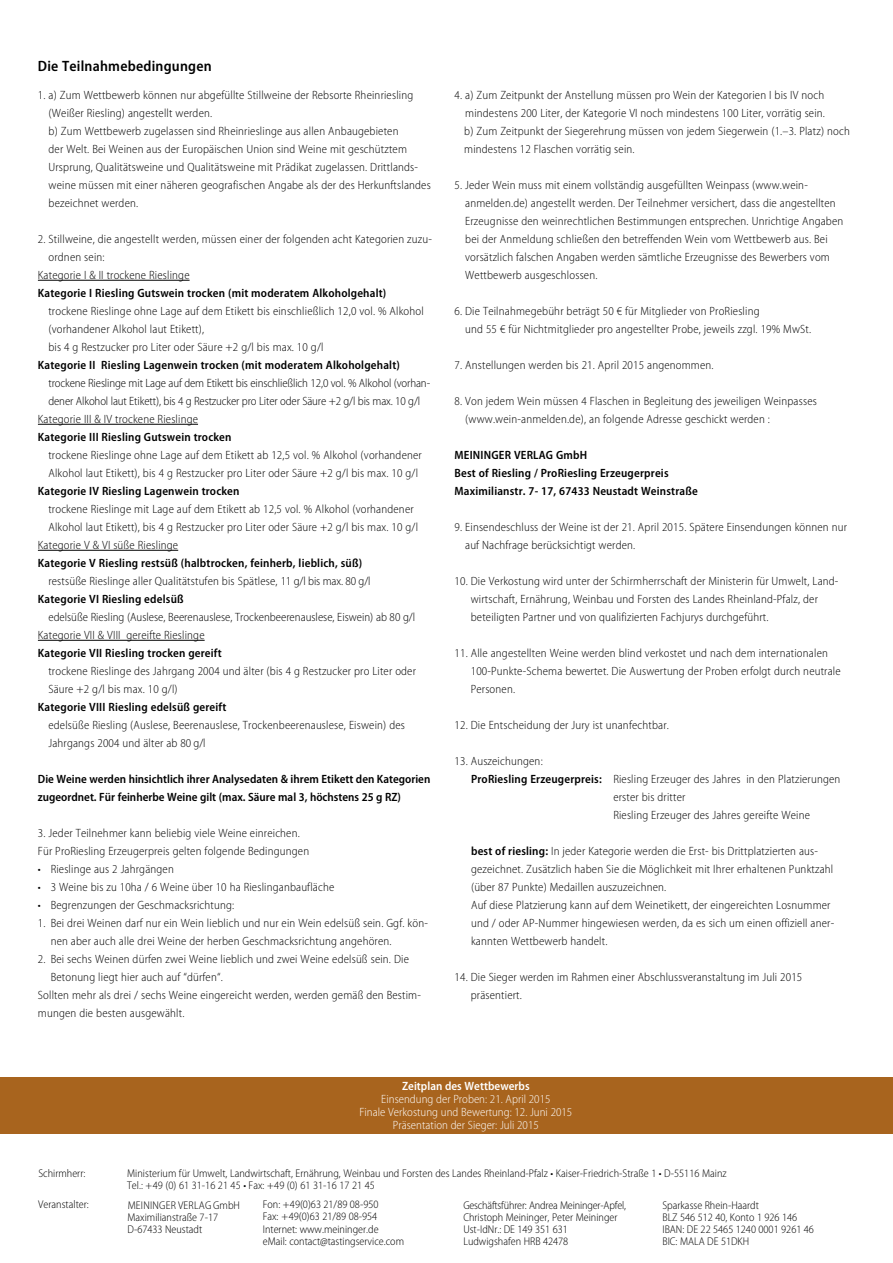
<style>
.page{position:relative;width:893px;height:1263px;background:#fff}
.page>*{position:absolute;margin:0;border:0;box-sizing:border-box;transform-origin:0 0}
.t1{font:600 semi-condensed 15px "Myriad Pro";letter-spacing:.015em;color:#000}
.t2{font:300 semi-condensed 12px/18px "Myriad Pro";letter-spacing:.015em;color:#000}
.t3{font:600 semi-condensed 12px/18px "Myriad Pro";letter-spacing:.015em;color:#000}
.t4{font:300 semi-condensed 12px "Myriad Pro";letter-spacing:-.01em;color:#000}
.t5{font:300 semi-condensed 12px/12.8px "Myriad Pro";letter-spacing:.005em;color:#fff;text-align:center}
.t6{font:600 semi-condensed 12px "Myriad Pro";letter-spacing:.005em;color:#fff}
.t7{font:300 semi-condensed 11.25px/12px "Myriad Pro";color:#000}
.s1{font-weight:600}
</style>
<div class="page">
<hr style="left:38px;top:280px;width:152px;height:1px;background:#000">
<hr style="left:38px;top:424px;width:160px;height:1px;background:#000">
<hr style="left:38px;top:550px;width:140px;height:1px;background:#000">
<hr style="left:38px;top:640px;width:167px;height:1px;background:#000">
<div style="left:0;top:1077px;width:893px;height:56px;background:#a8641e"></div>
<p class="t1" style="left:38px;top:57px;width:175px">Die Teilnahmebedingungen</p>
<p class="t2" style="left:49px;top:86px;width:384px;text-indent:-11px">1. a) Zum Wettbewerb können nur abgefüllte Stillweine der Rebsorte Rheinriesling (Weißer Riesling) angestellt werden.<br>b) Zum Wettbewerb zugelassen sind Rheinrieslinge aus allen Anbaugebieten<br>der Welt. Bei Weinen aus der Europäischen Union sind Weine mit geschütztem Ursprung, Qualitätsweine und Qualitätsweine mit Prädikat zugelassen. Drittlands&shy;weine müssen mit einer näheren geografischen Angabe als der des Herkunftslandes bezeichnet werden.</p>
<p class="t2" style="left:38px;top:230px;width:395px">2. Stillweine, die angestellt werden, müssen einer der folgenden acht Kategorien zuzu-</p>
<p class="t2" style="left:49px;top:248px;width:58px">ordnen sein:</p>
<p class="t2" style="left:38px;top:266px;width:153px">Kategorie I &amp; II trockene Rieslinge</p>
<p class="t3" style="left:38px;top:284px;width:350px">Kategorie I Riesling Gutswein trocken (mit moderatem Alkoholgehalt)</p>
<p class="t2" style="left:48px;top:302px;width:377px">trockene Rieslinge ohne Lage auf dem Etikett bis einschließlich 12,0 vol. % Alkohol (vorhandener Alkohol laut Etikett),<br>bis 4 g Restzucker pro Liter oder Säure +2 g/l bis max. 10 g/l</p>
<p class="t3" style="left:38px;top:356px;width:364px">Kategorie II Riesling Lagenwein trocken (mit moderatem Alkoholgehalt)</p>
<p class="t4" style="left:48px;top:377px;width:383px">trockene Rieslinge mit Lage auf dem Etikett bis einschließlich 12,0 vol. % Alkohol (vorhan-</p>
<p class="t4" style="left:48px;top:395px;width:373px">dener Alkohol laut Etikett), bis 4 g Restzucker pro Liter oder Säure +2 g/l bis max. 10 g/l</p>
<p class="t2" style="left:38px;top:410px;width:162px">Kategorie III &amp; IV trockene Rieslinge</p>
<p class="t3" style="left:38px;top:428px;width:195px">Kategorie III Riesling Gutswein trocken</p>
<p class="t2" style="left:48px;top:446px;width:375px">trockene Rieslinge ohne Lage auf dem Etikett ab 12,5 vol. % Alkohol (vorhandener<br>Alkohol laut Etikett), bis 4 g Restzucker pro Liter oder Säure +2 g/l bis max. 10 g/l</p>
<p class="t3" style="left:38px;top:482px;width:203px">Kategorie IV Riesling Lagenwein trocken</p>
<p class="t2" style="left:48px;top:500px;width:367px">trockene Rieslinge mit Lage auf dem Etikett ab 12,5 vol. % Alkohol (vorhandener</p>
<p class="t2" style="left:48px;top:518px;width:371px">Alkohol laut Etikett), bis 4 g Restzucker pro Liter oder Säure +2 g/l bis max. 10 g/l</p>
<p class="t2" style="left:38px;top:536px;width:142px">Kategorie V &amp; VI süße Rieslinge</p>
<p class="t3" style="left:38px;top:554px;width:326px">Kategorie V Riesling restsüß (halbtrocken, feinherb, lieblich, süß)</p>
<p class="t2" style="left:48px;top:572px;width:324px">restsüße Rieslinge aller Qualitätstufen bis Spätlese, 11 g/l bis max. 80 g/l</p>
<p class="t3" style="left:38px;top:590px;width:147px">Kategorie VI Riesling edelsüß</p>
<p class="t2" style="left:38px;top:608px;width:379px;text-indent:10px">edelsüße Riesling (Auslese, Beerenauslese, Trockenbeerenauslese, Eiswein) ab 80 g/l<br>Kategorie VII &amp; VIII gereifte Rieslinge</p>
<p class="t3" style="left:38px;top:644px;width:185px">Kategorie VII Riesling trocken gereift</p>
<p class="t2" style="left:48px;top:662px;width:369px">trockene Rieslinge des Jahrgang 2004 und älter (bis 4 g Restzucker pro Liter oder<br>Säure +2 g/l bis max. 10 g/l)</p>
<p class="t3" style="left:38px;top:698px;width:190px">Kategorie VIII Riesling edelsüß gereift</p>
<p class="t2" style="left:48px;top:716px;width:358px">edelsüße Riesling (Auslese, Beerenauslese, Trockenbeerenauslese, Eiswein) des<br>Jahrgangs 2004 und älter ab 80 g/l</p>
<p class="t3" style="left:38px;top:770px;width:394px">Die Weine werden hinsichtlich ihrer Analysedaten &amp; ihrem Etikett den Kategorien zugeordnet. Für feinherbe Weine gilt (max. Säure mal 3, höchstens 25 g RZ)</p>
<p class="t2" style="left:38px;top:824px;width:273px">3. Jeder Teilnehmer kann beliebig viele Weine einreichen.<br>Für ProRiesling Erzeugerpreis gelten folgende Bedingungen</p>
<p class="t2" style="left:38px;top:860px;width:137px">• Rieslinge aus 2 Jahrgängen</p>
<p class="t2" style="left:38px;top:878px;width:298px">• 3 Weine bis zu 10ha / 6 Weine über 10 ha Rieslinganbaufläche</p>
<p class="t2" style="left:38px;top:896px;width:198px">• Begrenzungen der Geschmacksrichtung:</p>
<p class="t2" style="left:51px;top:914px;width:379px;text-indent:-13px">1. Bei drei Weinen darf nur ein Wein lieblich und nur ein Wein edelsüß sein. Ggf. kön&shy;nen aber auch alle drei Weine der herben Geschmacksrichtung angehören.</p>
<p class="t2" style="left:38px;top:950px;width:373px">2. Bei sechs Weinen dürfen zwei Weine lieblich und zwei Weine edelsüß sein. Die</p>
<p class="t2" style="left:51px;top:968px;width:174px">Betonung liegt hier auch auf “dürfen“.</p>
<p class="t2" style="left:38px;top:986px;width:385px">Sollten mehr als drei / sechs Weine eingereicht werden, werden gemäß den Bestim-</p>
<p class="t2" style="left:38px;top:1004px;width:148px">mungen die besten ausgewählt.</p>
<p class="t2" style="left:464px;top:86px;width:387px;text-indent:-10px">4. a) Zum Zeitpunkt der Anstellung müssen pro Wein der Kategorien I bis IV noch mindestens 200 Liter, der Kategorie VI noch mindestens 100 Liter, vorrätig sein.<br>b) Zum Zeitpunkt der Siegerehrung müssen von jedem Siegerwein (1.–3. Platz) noch mindestens 12 Flaschen vorrätig sein.</p>
<p class="t2" style="left:465px;top:176px;width:380px;text-indent:-11px">5. Jeder Wein muss mit einem vollständig ausgefüllten Weinpass (www.wein&shy;anmelden.de) angestellt werden. Der Teilnehmer versichert, dass die angestellten Erzeugnisse den weinrechtlichen Bestimmungen entsprechen. Unrichtige Angaben bei der Anmeldung schließen den betreffenden Wein vom Wettbewerb aus. Bei vorsätzlich falschen Angaben werden sämtliche Erzeugnisse des Bewerbers vom Wettbewerb ausgeschlossen.</p>
<p class="t2" style="left:465px;top:302px;width:347px;text-indent:-11px">6. Die Teilnahmegebühr beträgt 50 € für Mitglieder von ProRiesling<br>und 55 € für Nichtmitglieder pro angestellter Probe, jeweils zzgl. 19% MwSt.</p>
<p class="t2" style="left:455px;top:356px;width:261px">7. Anstellungen werden bis 21. April 2015 angenommen.</p>
<p class="t2" style="left:465px;top:392px;width:353px;text-indent:-11px">8. Von jedem Wein müssen 4 Flaschen in Begleitung des jeweiligen Weinpasses (www.wein-anmelden.de), an folgende Adresse geschickt werden :</p>
<p class="t3" style="left:455px;top:446px;width:245px">MEININGER VERLAG GmbH<br>Best of Riesling / ProRiesling Erzeugerpreis<br>Maximilianstr. 7- 17, 67433 Neustadt Weinstraße</p>
<p class="t2" style="left:465px;top:518px;width:383px;text-indent:-11px">9. Einsendeschluss der Weine ist der 21. April 2015. Spätere Einsendungen können nur auf Nachfrage berücksichtigt werden.</p>
<p class="t2" style="left:471px;top:572px;width:369px;text-indent:-16px">10. Die Verkostung wird unter der Schirmherrschaft der Ministerin für Umwelt, Land&shy;wirtschaft, Ernährung, Weinbau und Forsten des Landes Rheinland-Pfalz, der beteiligten Partner und von qualifizierten Fachjurys durchgeführt.</p>
<p class="t2" style="left:471px;top:644px;width:371px;text-indent:-16px">11. Alle angestellten Weine werden blind verkostet und nach dem internationalen<br>100-Punkte-Schema bewertet. Die Auswertung der Proben erfolgt durch neutrale<br>Personen.</p>
<p class="t2" style="left:455px;top:716px;width:216px">12. Die Entscheidung der Jury ist unanfechtbar.</p>
<p class="t2" style="left:455px;top:752px;width:90px">13. Auszeichungen:</p>
<p class="t2" style="left:471px;top:770px;width:371px"><span class="s1">ProRiesling Erzeugerpreis:</span> Riesling Erzeuger des Jahres in den Platzierungen</p>
<p class="t2" style="left:613px;top:788px;width:74px">erster bis dritter</p>
<p class="t2" style="left:613px;top:806px;width:198px">Riesling Erzeuger des Jahres gereifte Weine</p>
<p class="t2" style="left:471px;top:842px;width:365px"><span class="s1">best of riesling:</span> In jeder Kategorie werden die Erst- bis Drittplatzierten aus&shy;gezeichnet. Zusätzlich haben Sie die Möglichkeit mit Ihrer erhaltenen Punktzahl (über 87 Punkte) Medaillen auszuzeichnen.<br>Auf diese Platzierung kann auf dem Weinetikett, der eingereichten Losnummer und / oder AP-Nummer hingewiesen werden, da es sich um einen offiziell aner&shy;kannten Wettbewerb handelt.</p>
<p class="t2" style="left:471px;top:968px;width:333px;text-indent:-16px">14. Die Sieger werden im Rahmen einer Abschlussveranstaltung im Juli 2015 präsentiert.</p>
<p class="t6" style="left:402px;top:1080px;width:129px">Zeitplan des Wettbewerbs</p>
<p class="t5" style="left:359px;top:1093px;width:214px">Einsendung der Proben: 21. April 2015<br>Finale Verkostung und Bewertung: 12. Juni 2015<br>Präsentation der Sieger: Juli 2015</p>
<p class="t7" style="left:38px;top:1167px;width:48px">Schirmherr:</p>
<p class="t7" style="left:38px;top:1198px;width:52px">Veranstalter:</p>
<p class="t7" style="left:662px;top:1199px;width:153px">Sparkasse Rhein-Haardt<br>BLZ 546 512 40, Konto 1 926 146<br>IBAN: DE 22 5465 1240 0001 9261 46<br>BIC: MALA DE 51DKH</p>
<p class="t7" style="left:127px;top:1168px;width:601px">Ministerium für Umwelt, Landwirtschaft, Ernährung, Weinbau und Forsten des Landes Rheinland-Pfalz • Kaiser-Friedrich-Straße 1 • D-55116 Mainz<br>Tel.: +49 (0) 61 31-16 21 45 • Fax: +49 (0) 61 31-16 17 21 45</p>
<p class="t7" style="left:463px;top:1199px;width:164px">Geschäftsführer: Andrea Meininger-Apfel, Christoph Meininger, Peter Meininger Ust-IdNr.: DE 149 351 631<br>Ludwigshafen HRB 42478</p>
<p class="t7" style="left:128px;top:1199px;width:114px">MEININGER VERLAG GmbH<br>Maximilianstraße 7-17<br>D-67433 Neustadt</p>
<p class="t7" style="left:263px;top:1199px;width:143px">Fon: +49(0)63 21/89 08-950<br>Fax: +49(0)63 21/89 08-954<br>Internet: www.meininger.de eMail: contact@tastingservice.com</p>
</div>
